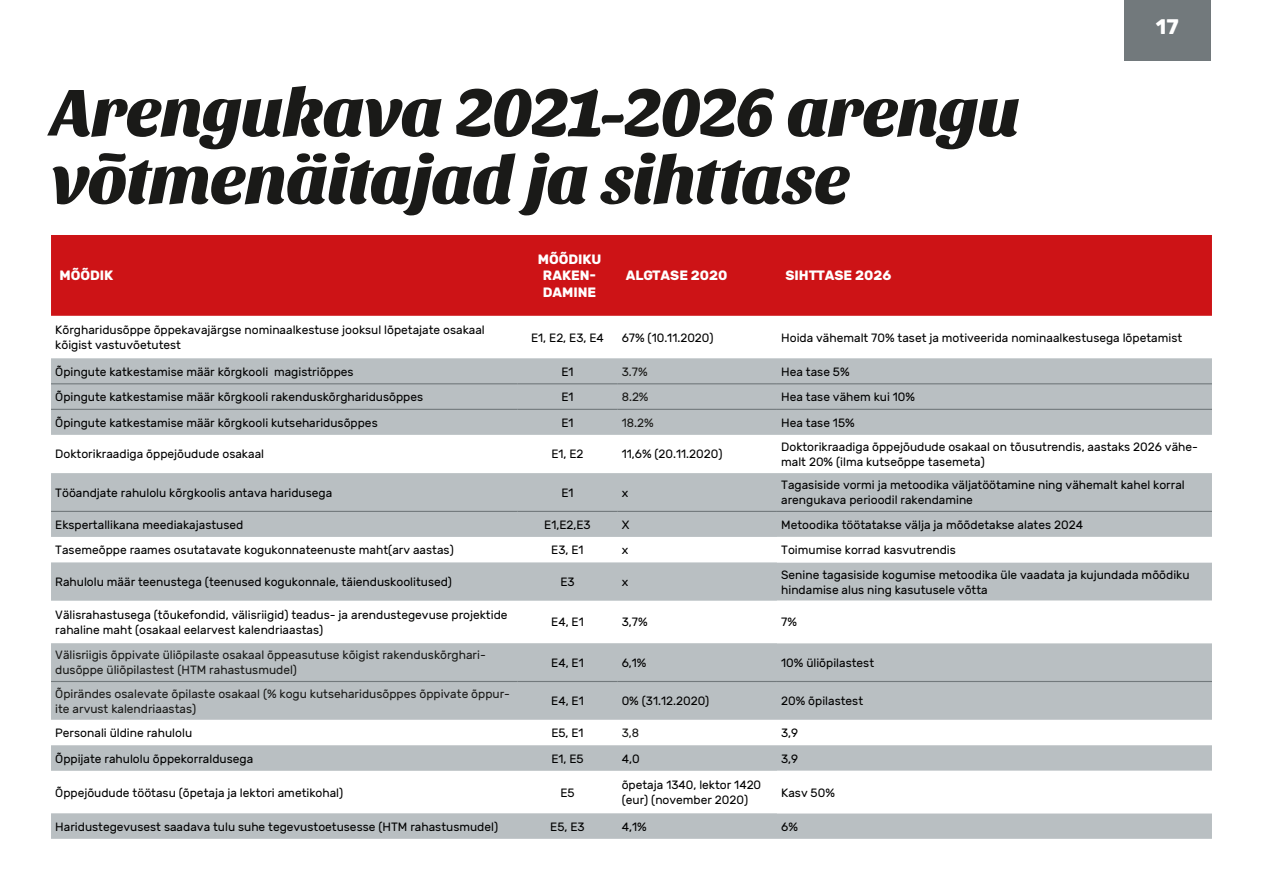
<style>
.page{position:relative;width:1263px;height:893px;background:#fff}
.page>*{position:absolute;margin:0;border:0;box-sizing:border-box;transform-origin:0 0}
.t1{font:69px/67.5px "Sansita One";letter-spacing:-.03em;color:#1a1a18}
.t2{font:700 21px "Rubik";color:#fff}
.t3{font:700 13.5px/16.5px "Rubik";color:#fff}
.t4{font:12px/15px "Rubik";color:#000}
.t5{font:12px/15px "Rubik";color:#1a1a18}
</style>
<div class="page">
<div style="left:1124px;top:0;width:86px;height:60px;background:#72797c"></div>
<div style="left:51px;top:235px;width:1161px;height:81px;background:#cd1316"></div>
<svg style="left:51px;top:358px;width:1161px;height:481px;fill:#b9bfc2"></svg>
<svg style="left:777px;top:537px;width:435px;height:276px"></svg>
<hr style="left:51px;top:383px;width:466px;height:1px;background:#72797c">
<hr style="left:517px;top:383px;width:100px;height:1px;background:#72797c">
<hr style="left:617px;top:383px;width:160px;height:1px;background:#72797c">
<hr style="left:777px;top:383px;width:435px;height:1px;background:#72797c">
<hr style="left:51px;top:409px;width:466px;height:1px;background:#72797c">
<hr style="left:517px;top:409px;width:100px;height:1px;background:#72797c">
<hr style="left:617px;top:409px;width:160px;height:1px;background:#72797c">
<hr style="left:777px;top:409px;width:435px;height:1px;background:#72797c">
<hr style="left:51px;top:681px;width:466px;height:1px;background:#72797c">
<hr style="left:517px;top:681px;width:100px;height:1px;background:#72797c">
<hr style="left:617px;top:681px;width:160px;height:1px;background:#72797c">
<hr style="left:777px;top:681px;width:435px;height:1px;background:#72797c">
<hr style="left:51px;top:511px;width:466px;height:1px;background:#72797c">
<hr style="left:517px;top:511px;width:100px;height:1px;background:#72797c">
<hr style="left:617px;top:511px;width:160px;height:1px;background:#72797c">
<hr style="left:777px;top:511px;width:435px;height:1px;background:#72797c">
<h1 class="t1" style="left:51px;top:79px;width:972px">Arengukava 2021-2026 arengu võtmenäitajad ja sihttase</h1>
<p class="t3" style="left:60px;top:268px;width:11px">Mõõ</p>
<p class="t3" style="left:90px;top:268px;width:24px">dik</p>
<p class="t3" style="left:538px;top:251px;width:11px">Mõõ</p>
<p class="t3" style="left:543px;top:251px;width:60px;text-indent:26px">diku raken&shy;damine</p>
<p class="t3" style="left:626px;top:268px;width:103px">Algtase 2020</p>
<p class="t3" style="left:785px;top:268px;width:107px">Sihttase 2026</p>
<h2 class="t2" style="left:1156px;top:15px;width:24px">17</h2>
<p class="t4" style="left:55px;top:323px;width:431px">Kõrgharidusõppe õppekavajärgse nominaalkestuse jooksul lõpetajate osakaal kõigist vastuvõetutest</p>
<p class="t4" style="left:531px;top:330px;width:74px">E1, E2, E3, E4</p>
<p class="t4" style="left:622px;top:330px;width:93px">67% (10.11.2020)</p>
<p class="t4" style="left:781px;top:330px;width:402px">Hoida vähemalt 70% taset ja motiveerida nominaalkestusega lõpetamist</p>
<p class="t4" style="left:55px;top:364px;width:300px">Õpingute katkestamise määr kõrgkooli magistriõppes</p>
<p class="t4" style="left:561px;top:364px;width:14px">E1</p>
<p class="t5" style="left:622px;top:364px;width:27px">3.7%</p>
<p class="t4" style="left:781px;top:364px;width:70px">Hea tase 5%</p>
<p class="t4" style="left:55px;top:390px;width:369px">Õpingute katkestamise määr kõrgkooli rakenduskõrgharidusõppes</p>
<p class="t4" style="left:561px;top:390px;width:14px">E1</p>
<p class="t5" style="left:622px;top:390px;width:28px">8.2%</p>
<p class="t4" style="left:781px;top:390px;width:135px">Hea tase vähem kui 10%</p>
<p class="t4" style="left:55px;top:415px;width:324px">Õpingute katkestamise määr kõrgkooli kutseharidusõppes</p>
<p class="t4" style="left:561px;top:415px;width:14px">E1</p>
<p class="t5" style="left:622px;top:415px;width:33px">18.2%</p>
<p class="t4" style="left:781px;top:415px;width:75px">Hea tase 15%</p>
<p class="t4" style="left:55px;top:447px;width:210px">Doktorikraadiga õppejõudude osakaal</p>
<p class="t4" style="left:551px;top:447px;width:34px">E1, E2</p>
<p class="t4" style="left:622px;top:447px;width:102px">11,6% (20.11.2020)</p>
<p class="t4" style="left:781px;top:440px;width:418px">Doktorikraadiga õppejõudude osakaal on tõusutrendis, aastaks 2026 vähe&shy;malt 20% (ilma kutseõppe tasemeta)</p>
<p class="t4" style="left:55px;top:485px;width:278px">Tööandjate rahulolu kõrgkoolis antava haridusega</p>
<p class="t4" style="left:561px;top:485px;width:14px">E1</p>
<p class="t4" style="left:622px;top:485px;width:8px">x</p>
<p class="t4" style="left:781px;top:478px;width:405px">Tagasiside vormi ja metoodika väljatöötamine ning vähemalt kahel korral arengukava perioodil rakendamine</p>
<p class="t4" style="left:55px;top:517px;width:190px">Ekspertallikana meediakajastused</p>
<p class="t4" style="left:544px;top:517px;width:48px">E1,E2,E3</p>
<p class="t4" style="left:622px;top:517px;width:9px">X</p>
<p class="t4" style="left:781px;top:517px;width:303px">Metoodika töötatakse välja ja mõõdetakse alates 2024</p>
<p class="t4" style="left:55px;top:543px;width:400px">Tasemeõppe raames osutatavate kogukonnateenuste maht(arv aastas)</p>
<p class="t4" style="left:551px;top:543px;width:34px">E3, E1</p>
<p class="t4" style="left:622px;top:543px;width:8px">x</p>
<p class="t4" style="left:781px;top:543px;width:176px">Toimumise korrad kasvutrendis</p>
<p class="t4" style="left:55px;top:575px;width:398px">Rahulolu määr teenustega (teenused kogukonnale, täienduskoolitused)</p>
<p class="t4" style="left:560px;top:575px;width:16px">E3</p>
<p class="t4" style="left:622px;top:575px;width:8px">x</p>
<p class="t4" style="left:781px;top:567px;width:410px">Senine tagasiside kogumise metoodika üle vaadata ja kujundada mõõdiku hindamise alus ning kasutusele võtta</p>
<p class="t4" style="left:55px;top:608px;width:454px">Välisrahastusega (tõukefondid, välisriigid) teadus- ja arendustegevuse projektide rahaline maht (osakaal eelarvest kalendriaastas)</p>
<p class="t4" style="left:551px;top:615px;width:34px">E4, E1</p>
<p class="t4" style="left:622px;top:615px;width:27px">3,7%</p>
<p class="t4" style="left:781px;top:615px;width:17px">7%</p>
<p class="t5" style="left:55px;top:648px;width:432px">Välisriigis õppivate üliõpilaste osakaal õppeasutuse kõigist rakenduskõrghari&shy;dusõppe üliõpilastest (HTM rahastusmudel)</p>
<p class="t4" style="left:551px;top:656px;width:34px">E4, E1</p>
<p class="t4" style="left:622px;top:656px;width:26px">6,1%</p>
<p class="t4" style="left:781px;top:656px;width:94px">10% üliõpilastest</p>
<p class="t5" style="left:55px;top:686px;width:456px">Õpirändes osalevate õpilaste osakaal (% kogu kutseharidusõppes õppivate õppur&shy;ite arvust kalendriaastas)</p>
<p class="t4" style="left:551px;top:694px;width:34px">E4, E1</p>
<p class="t4" style="left:622px;top:694px;width:89px">0% (31.12.2020)</p>
<p class="t4" style="left:781px;top:694px;width:83px">20% õpilastest</p>
<p class="t4" style="left:55px;top:726px;width:138px">Personali üldine rahulolu</p>
<p class="t4" style="left:551px;top:726px;width:34px">E5, E1</p>
<p class="t5" style="left:622px;top:726px;width:19px">3,8</p>
<p class="t4" style="left:781px;top:726px;width:19px">3,9</p>
<p class="t4" style="left:55px;top:751px;width:199px">Õppijate rahulolu õppekorraldusega</p>
<p class="t4" style="left:551px;top:751px;width:34px">E1, E5</p>
<p class="t4" style="left:622px;top:751px;width:19px">4,0</p>
<p class="t4" style="left:781px;top:751px;width:19px">3,9</p>
<p class="t4" style="left:55px;top:785px;width:289px">Õppejõudude töötasu (õpetaja ja lektori ametikohal)</p>
<p class="t4" style="left:560px;top:785px;width:16px">E5</p>
<p class="t4" style="left:622px;top:778px;width:141px">õpetaja 1340, lektor 1420 (eur) (november 2020)</p>
<p class="t4" style="left:781px;top:785px;width:55px">Kasv 50%</p>
<p class="t4" style="left:55px;top:819px;width:444px">Haridustegevusest saadava tulu suhe tegevustoetusesse (HTM rahastusmudel)</p>
<p class="t4" style="left:550px;top:819px;width:36px">E5, E3</p>
<p class="t4" style="left:622px;top:819px;width:26px">4,1%</p>
<p class="t4" style="left:781px;top:819px;width:18px">6%</p>
</div>
